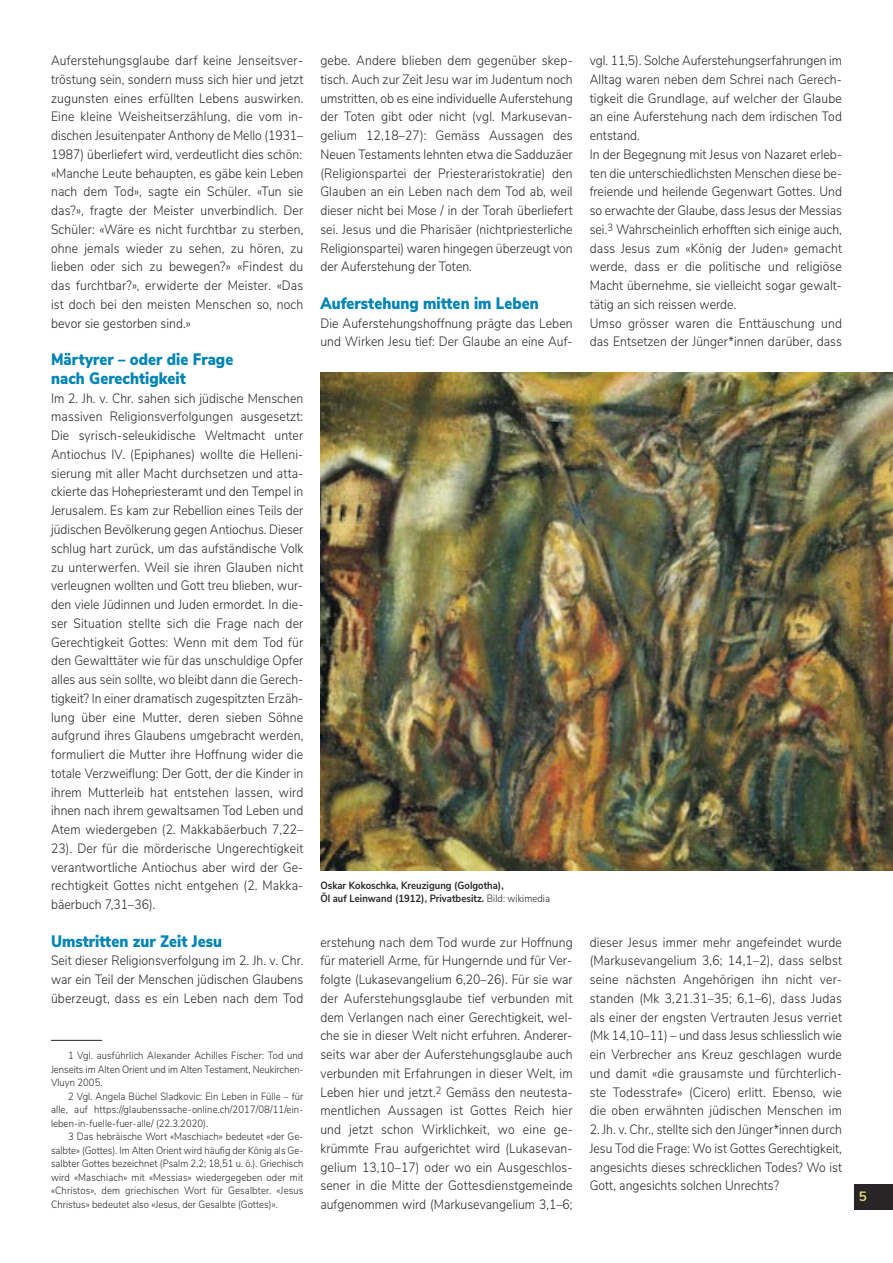
<style>
.page{position:relative;width:893px;height:1263px;background:#fff}
.page>*{position:absolute;margin:0;border:0;box-sizing:border-box;transform-origin:0 0}
.t1{font:900 16.5px "Nunito Sans";letter-spacing:.005em;color:#0084b3;scale:.9 1}
.t2{font:300 13.5px/18.8px "Nunito Sans";letter-spacing:.005em;color:#272526;text-align:justify;scale:.9 1}
.t3{font:700 13.5px "Nunito Sans";color:#dd7}
.t4{font:300 10.5px/13.5px "Nunito Sans";letter-spacing:.005em;color:#272526;text-align:justify;scale:.9 1}
.t5{font:700 10.5px "Nunito Sans";letter-spacing:.005em;color:#272526;scale:.9 1}
.s1{font-weight:300}
</style>
<div class="page">
<div style="left:855px;top:1184px;width:38px;height:26px;background:#272526"></div>
<img style="left:320px;top:372px;width:573px;height:499px">
<hr style="left:51px;top:1040px;width:51px;height:1px;background:#272526">
<p class="t2" style="left:51px;top:52px;width:282px">Auferstehungsglaube darf keine Jenseitsver&shy;tröstung sein, sondern muss sich hier und jetzt zugunsten eines erfüllten Lebens auswirken.<br>Eine kleine Weisheitserzählung, die vom in&shy;dischen Jesuitenpater Anthony de Mello (1931– 1987) überliefert wird, verdeutlicht dies schön:</p>
<p class="t2" style="left:51px;top:165px;width:282px">«Manche Leute behaupten, es gäbe kein Leben nach dem Tod», sagte ein Schüler. «Tun sie das?», fragte der Meister unverbindlich. Der Schüler: «Wäre es nicht furchtbar zu sterben, ohne jemals wieder zu sehen, zu hören, zu lieben oder sich zu bewegen?» «Findest du das furchtbar?», erwiderte der Meister. «Das ist doch bei den meisten Menschen so, noch bevor sie gestorben sind.»</p>
<p class="t1" style="left:51px;top:354px;width:204px">Märtyrer – oder die Frage</p>
<p class="t1" style="left:51px;top:372px;width:151px">nach Gerechtigkeit</p>
<p class="t2" style="left:51px;top:390px;width:282px">Im 2. Jh. v. Chr. sahen sich jüdische Menschen massiven Religionsverfolgungen ausgesetzt:<br>Die syrisch-seleukidische Weltmacht unter Antiochus IV. (Epiphanes) wollte die Helleni&shy;sierung mit aller Macht durchsetzen und atta&shy;ckierte das Hohepriesteramt und den Tempel in Jerusalem. Es kam zur Rebellion eines Teils der jüdischen Bevölkerung gegen Antiochus. Dieser schlug hart zurück, um das aufständische Volk zu unterwerfen. Weil sie ihren Glauben nicht verleugnen wollten und Gott treu blieben, wur&shy;den viele Jüdinnen und Juden ermordet. In die&shy;ser Situation stellte sich die Frage nach der Gerechtigkeit Gottes: Wenn mit dem Tod für den Gewalttäter wie für das unschuldige Opfer alles aus sein sollte, wo bleibt dann die Gerech&shy;tigkeit? In einer dramatisch zugespitzten Erzäh&shy;lung über eine Mutter, deren sieben Söhne aufgrund ihres Glaubens umgebracht werden, formuliert die Mutter ihre Hoffnung wider die totale Verzweiflung: Der Gott, der die Kinder in ihrem Mutterleib hat entstehen lassen, wird ihnen nach ihrem gewaltsamen Tod Leben und Atem wiedergeben (2. Makkabäerbuch 7,22– 23). Der für die mörderische Ungerechtigkeit verantwortliche Antiochus aber wird der Ge&shy;rechtigkeit Gottes nicht entgehen (2. Makka&shy;bäerbuch 7,31–36).</p>
<p class="t1" style="left:51px;top:935px;width:192px">Umstritten zur Zeit Jesu</p>
<p class="t2" style="left:51px;top:952px;width:282px">Seit dieser Religionsverfolgung im 2. Jh. v. Chr. war ein Teil der Menschen jüdischen Glaubens überzeugt, dass es ein Leben nach dem Tod</p>
<p class="t4" style="left:51px;top:1050px;width:282px;text-indent:17px">1 Vgl. ausführlich Alexander Achilles Fischer: Tod und Jenseits im Alten Orient und im Alten Testament, Neukirchen-Vluyn 2005.</p>
<p class="t4" style="left:51px;top:1090px;width:282px;text-indent:17px">2 Vgl. Angela Büchel Sladkovic: Ein Leben in Fülle – für alle, auf https://glaubenssache-online.ch/2017/08/11/ein&shy;leben-in-fuelle-fuer-alle/ (22.3.2020).</p>
<p class="t4" style="left:51px;top:1131px;width:282px;text-indent:17px">3 Das hebräische Wort «Maschiach» bedeutet «der Ge&shy;salbte» (Gottes). Im Alten Orient wird häufig der König als Ge&shy;salbter Gottes bezeichnet (Psalm 2,2; 18,51 u. ö.). Griechisch wird «Maschiach» mit «Messias» wiedergegeben oder mit «Christos», dem griechischen Wort für Gesalbter. «Jesus Christus» bedeutet also «Jesus, der Gesalbte (Gottes)».</p>
<p class="t2" style="left:320px;top:52px;width:282px">gebe. Andere blieben dem gegenüber skep&shy;tisch. Auch zur Zeit Jesu war im Judentum noch umstritten, ob es eine individuelle Auferstehung der Toten gibt oder nicht (vgl. Markusevan&shy;gelium 12,18–27): Gemäss Aussagen des Neuen Testaments lehnten etwa die Sadduzäer (Religionspartei der Priesteraristokratie) den Glauben an ein Leben nach dem Tod ab, weil dieser nicht bei Mose / in der Torah überliefert sei. Jesus und die Pharisäer (nichtpriesterliche Religionspartei) waren hingegen überzeugt von der Auferstehung der Toten.</p>
<p class="t1" style="left:320px;top:297px;width:244px">Auferstehung mitten im Leben</p>
<p class="t2" style="left:320px;top:315px;width:282px">Die Auferstehungshoffnung prägte das Leben und Wirken Jesu tief: Der Glaube an eine Auf-</p>
<p class="t5" style="left:320px;top:881px;width:205px">Oskar Kokoschka, Kreuzigung (Golgotha),</p>
<p class="t5" style="left:320px;top:895px;width:257px">Öl auf Leinwand (1912), Privatbesitz. <span class="s1">Bild: wikimedia</span></p>
<p class="t2" style="left:320px;top:934px;width:282px">erstehung nach dem Tod wurde zur Hoffnung für materiell Arme, für Hungernde und für Ver&shy;folgte (Lukasevangelium 6,20–26). Für sie war der Auferstehungsglaube tief verbunden mit dem Verlangen nach einer Gerechtigkeit, wel&shy;che sie in dieser Welt nicht erfuhren. Anderer&shy;seits war aber der Auferstehungsglaube auch verbunden mit Erfahrungen in dieser Welt, im Leben hier und jetzt.<sup>2</sup> Gemäss den neutesta&shy;mentlichen Aussagen ist Gottes Reich hier und jetzt schon Wirklichkeit, wo eine ge&shy;krümmte Frau aufgerichtet wird (Lukasevan&shy;gelium 13,10–17) oder wo ein Ausgeschlos&shy;sener in die Mitte der Gottesdienstgemeinde aufgenommen wird (Markusevangelium 3,1–6;</p>
<p class="t2" style="left:590px;top:52px;width:282px">vgl. 11,5). Solche Auferstehungserfahrungen im Alltag waren neben dem Schrei nach Gerech&shy;tigkeit die Grundlage, auf welcher der Glaube an eine Auferstehung nach dem irdischen Tod entstand.</p>
<p class="t2" style="left:590px;top:146px;width:282px">In der Begegnung mit Jesus von Nazaret erleb&shy;ten die unterschiedlichsten Menschen diese be&shy;freiende und heilende Gegenwart Gottes. Und so erwachte der Glaube, dass Jesus der Messias sei.<sup>3</sup> Wahrscheinlich erhofften sich einige auch, dass Jesus zum «König der Juden» gemacht werde, dass er die politische und religiöse Macht übernehme, sie vielleicht sogar gewalt&shy;tätig an sich reissen werde.</p>
<p class="t2" style="left:590px;top:315px;width:282px">Umso grösser waren die Enttäuschung und das Entsetzen der Jünger*innen darüber, dass</p>
<p class="t2" style="left:590px;top:934px;width:282px">dieser Jesus immer mehr angefeindet wurde (Markusevangelium 3,6; 14,1–2), dass selbst seine nächsten Angehörigen ihn nicht ver&shy;standen (Mk 3,21.31–35; 6,1–6), dass Judas als einer der engsten Vertrauten Jesus verriet (Mk 14,10–11) – und dass Jesus schliesslich wie ein Verbrecher ans Kreuz geschlagen wurde und damit «die grausamste und fürchterlich&shy;ste Todesstrafe» (Cicero) erlitt. Ebenso, wie die oben erwähnten jüdischen Menschen im</p>
<p class="t2" style="left:590px;top:1121px;width:282px">2. Jh. v. Chr., stellte sich den Jünger*innen durch Jesu Tod die Frage: Wo ist Gottes Gerechtigkeit, angesichts dieses schrecklichen Todes? Wo ist Gott, angesichts solchen Unrechts?</p>
<p class="t3" style="left:859px;top:1191px;width:10px">5</p>
</div>
